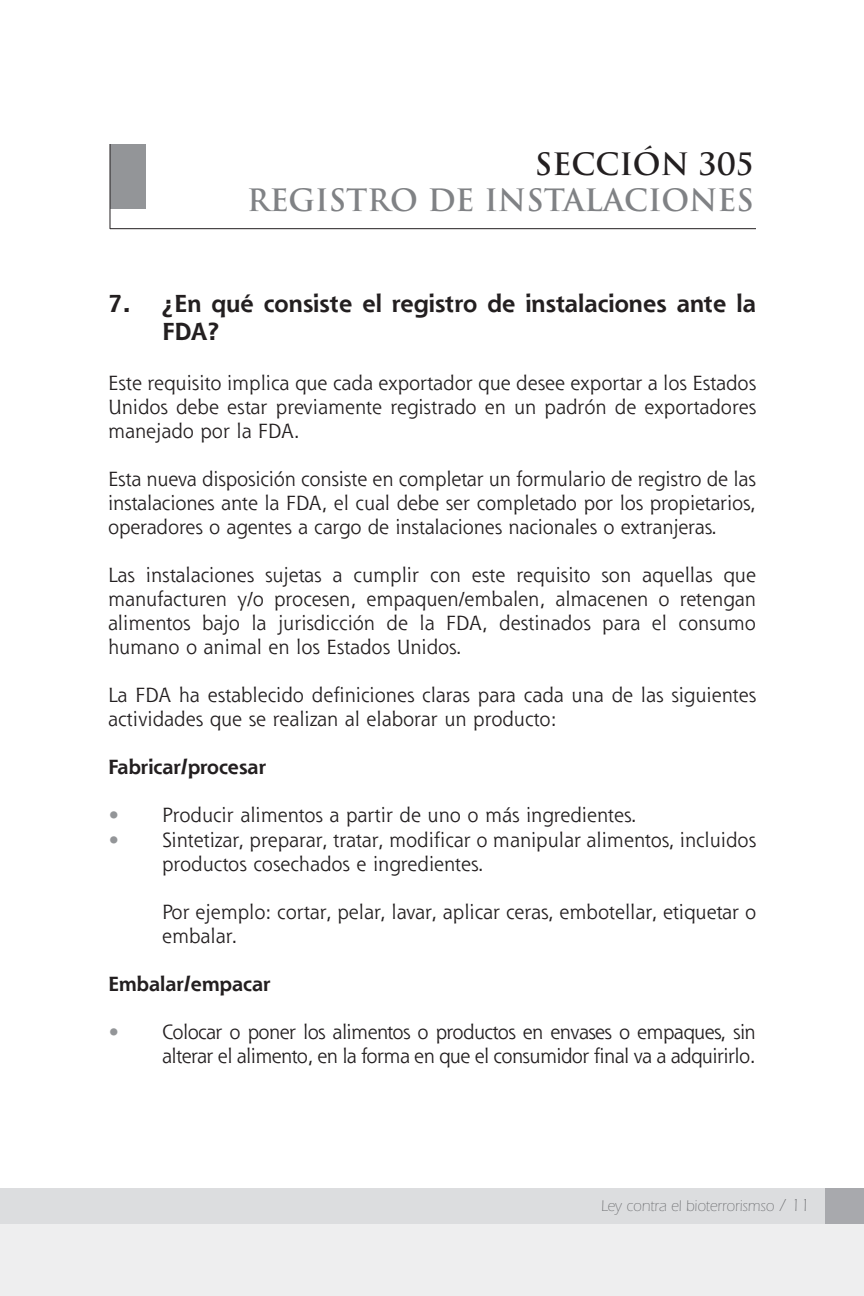
<style>
.page{position:relative;width:864px;height:1296px;background:#fff}
.page>*{position:absolute;margin:0;border:0;box-sizing:border-box;transform-origin:0 0}
.t1{font:700 30px "Trajan";color:#808285}
.t2{font:700 30px "Trajan";color:#231f20}
.t3{font:700 24px/28.8px "Shannon";color:#231f20}
.t4{font:20px/24px "Shannon";color:#231f20;text-align:justify}
.t5{font:20px/24px "Shannon";letter-spacing:-.03em;color:#231f20;text-align:right}
.t6{font:700 20px "Shannon";color:#231f20}
.t7{font:300 16px "Itc Eras";color:#6c6d70;scale:.95 1}
.s1{color:#939598}
.s2{font-size:18px}
</style>
<div class="page">
<div style="left:0;top:1209px;width:864px;height:87px;background:#eeeeef"></div>
<div style="left:0;top:1188px;width:864px;height:36px;background:#dcdddf"></div>
<div style="left:825px;top:1188px;width:39px;height:36px;background:#a8a9ad"></div>
<div style="left:110px;top:144px;width:36px;height:65px;background:#939598"></div>
<hr style="left:110px;top:228px;width:646px;height:1px;background:#231f20">
<hr style="left:110px;top:144px;width:1px;height:85px;background:#231f20">
<h1 class="t2" style="left:535px;top:147px;width:220px">SECCIÓN 305</h1>
<h1 class="t1" style="left:247px;top:183px;width:508px">REGISTRO DE INSTALACIONES</h1>
<p class="t3" style="left:162px;top:291px;width:596px;text-indent:-54px">7. ¿En qué consiste el registro de instalaciones ante la<br>FDA?</p>
<p class="t4" style="left:108px;top:373px;width:650px">Este requisito implica que cada exportador que desee exportar a los Estados Unidos debe estar previamente registrado en un padrón de exportadores manejado por la FDA.</p>
<p class="t4" style="left:108px;top:469px;width:649px">Esta nueva disposición consiste en completar un formulario de registro de las instalaciones ante la FDA, el cual debe ser completado por los propietarios, operadores o agentes a cargo de instalaciones nacionales o extranjeras.</p>
<p class="t4" style="left:108px;top:565px;width:650px">Las instalaciones sujetas a cumplir con este requisito son aquellas que manufacturen y/o procesen, empaquen/embalen, almacenen o retengan alimentos bajo la jurisdicción de la FDA, destinados para el consumo humano o animal en los Estados Unidos.</p>
<p class="t4" style="left:108px;top:686px;width:650px">La FDA ha establecido definiciones claras para cada una de las siguientes actividades que se realizan al elaborar un producto:</p>
<p class="t6" style="left:108px;top:760px;width:160px">Fabricar/procesar</p>
<p class="t4" style="left:108px;top:806px;width:530px"><span class="s1">•</span> Producir alimentos a partir de uno o más ingredientes.</p>
<p class="t4" style="left:162px;top:830px;width:596px;text-indent:-54px"><span class="s1">•</span> Sintetizar, preparar, tratar, modificar o manipular alimentos, incluidos productos cosechados e ingredientes.</p>
<p class="t4" style="left:162px;top:902px;width:596px">Por ejemplo: cortar, pelar, lavar, aplicar ceras, embotellar, etiquetar o embalar.</p>
<p class="t6" style="left:108px;top:976px;width:164px">Embalar/empacar</p>
<p class="t5" style="left:108px;top:1022px;width:649px"><span class="s1">•</span> Colocar o poner los alimentos o productos en envases o empaques, sin alterar el alimento, en la forma en que el consumidor final va a adquirirlo.</p>
<p class="t7" style="left:601px;top:1201px;width:221px">Ley contra el bioterrorismso <span class="s2">/ 11</span></p>
</div>
